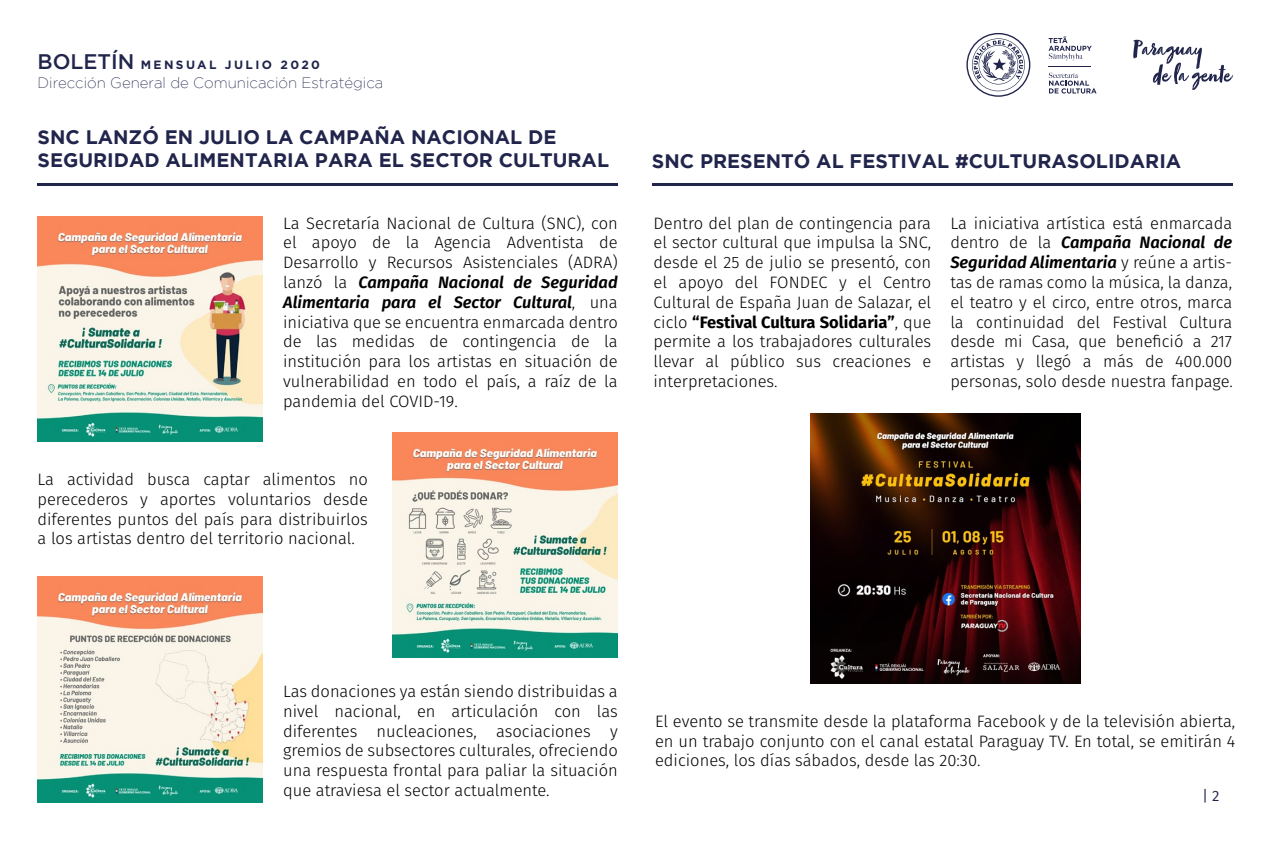
<style>
.page{position:relative;width:1276px;height:851px;background:#fff}
.page>*{position:absolute;margin:0;border:0;box-sizing:border-box;transform-origin:0 0}
.t1{font:700 19.5px/23.4px "Gotham";color:#21254c}
.t2{font:300 16.5px/19.8px "Fira Sans";color:#000;text-align:justify}
.t3{font:200 15px "Gotham";color:#21254c}
.t4{font:15px "Fira Sans";color:#21254c}
.t5{font:700 12px "Gotham";letter-spacing:.2em;color:#21254c}
.s1{font-weight:500;font-size:21px}
.s2{font-weight:600;font-style:italic}
.s3{font-weight:700}
</style>
<div class="page">
<svg style="left:966px;top:33px;width:64px;height:64px"></svg>
<hr style="left:1048px;top:66px;width:42px;height:1px;background:#21254c">
<svg style="left:1048px;top:36px;width:43px;height:24px"></svg>
<svg style="left:1048px;top:73px;width:48px;height:21px"></svg>
<svg style="left:1133px;top:40px;width:100px;height:50px"></svg>
<hr style="left:38px;top:183px;width:580px;height:3px;background:#21254c">
<hr style="left:652px;top:183px;width:580px;height:3px;background:#21254c">
<img style="left:38px;top:216px;width:225px;height:225px">
<img style="left:393px;top:432px;width:225px;height:225px">
<img style="left:38px;top:577px;width:225px;height:225px">
<img style="left:810px;top:413px;width:270px;height:270px">
<p class="t5" style="left:38px;top:58px;width:284px"><span class="s1">BOLETÍN</span> MENSUAL JULIO 2020</p>
<p class="t3" style="left:38px;top:74px;width:347px">Dirección General de Comunicación Estratégica</p>
<p class="t1" style="left:38px;top:125px;width:573px">SNC LANZÓ EN JULIO LA CAMPAÑA NACIONAL DE<br>SEGURIDAD ALIMENTARIA PARA EL SECTOR CULTURAL</p>
<p class="t2" style="left:283px;top:213px;width:336px">La Secretaría Nacional de Cultura (SNC), con el apoyo de la Agencia Adventista de Desarrollo y Recursos Asistenciales (ADRA) lanzó la <span class="s2">Campaña Nacional de Seguridad Alimentaria para el Sector Cultural</span>, una iniciativa que se encuentra enmarcada dentro de las medidas de contingencia de la institución para los artistas en situación de vulnerabilidad en todo el país, a raíz de la pandemia del COVID-19.</p>
<p class="t2" style="left:38px;top:469px;width:332px">La actividad busca captar alimentos no perecederos y aportes voluntarios desde diferentes puntos del país para distribuirlos a los artistas dentro del territorio nacional.</p>
<p class="t1" style="left:652px;top:149px;width:531px">SNC PRESENTÓ AL FESTIVAL #CULTURASOLIDARIA</p>
<p class="t2" style="left:653px;top:213px;width:279px">Dentro del plan de contingencia para el sector cultural que impulsa la SNC, desde el 25 de julio se presentó, con el apoyo del FONDEC y el Centro Cultural de España Juan de Salazar, el ciclo <span class="s3">“Festival Cultura Solidaria”</span>, que permite a los trabajadores culturales llevar al público sus creaciones e interpretaciones.</p>
<p class="t2" style="left:950px;top:213px;width:284px">La iniciativa artística está enmarcada dentro de la <span class="s2">Campaña Nacional de Seguridad Alimentaria</span> y reúne a artis&shy;tas de ramas como la música, la danza, el teatro y el circo, entre otros, marca la continuidad del Festival Cultura desde mi Casa, que benefició a 217 artistas y llegó a más de 400.000 personas, solo desde nuestra fanpage.</p>
<p class="t2" style="left:283px;top:681px;width:336px">Las donaciones ya están siendo distribuidas a nivel nacional, en articulación con las diferentes nucleaciones, asociaciones y gremios de subsectores culturales, ofreciendo una respuesta frontal para paliar la situación que atraviesa el sector actualmente.</p>
<p class="t2" style="left:655px;top:710px;width:582px">El evento se transmite desde la plataforma Facebook y de la televisión abierta, en un trabajo conjunto con el canal estatal Paraguay TV. En total, se emitirán 4 ediciones, los días sábados, desde las 20:30.</p>
<p class="t4" style="left:1202px;top:784px;width:19px">| 2</p>
</div>
